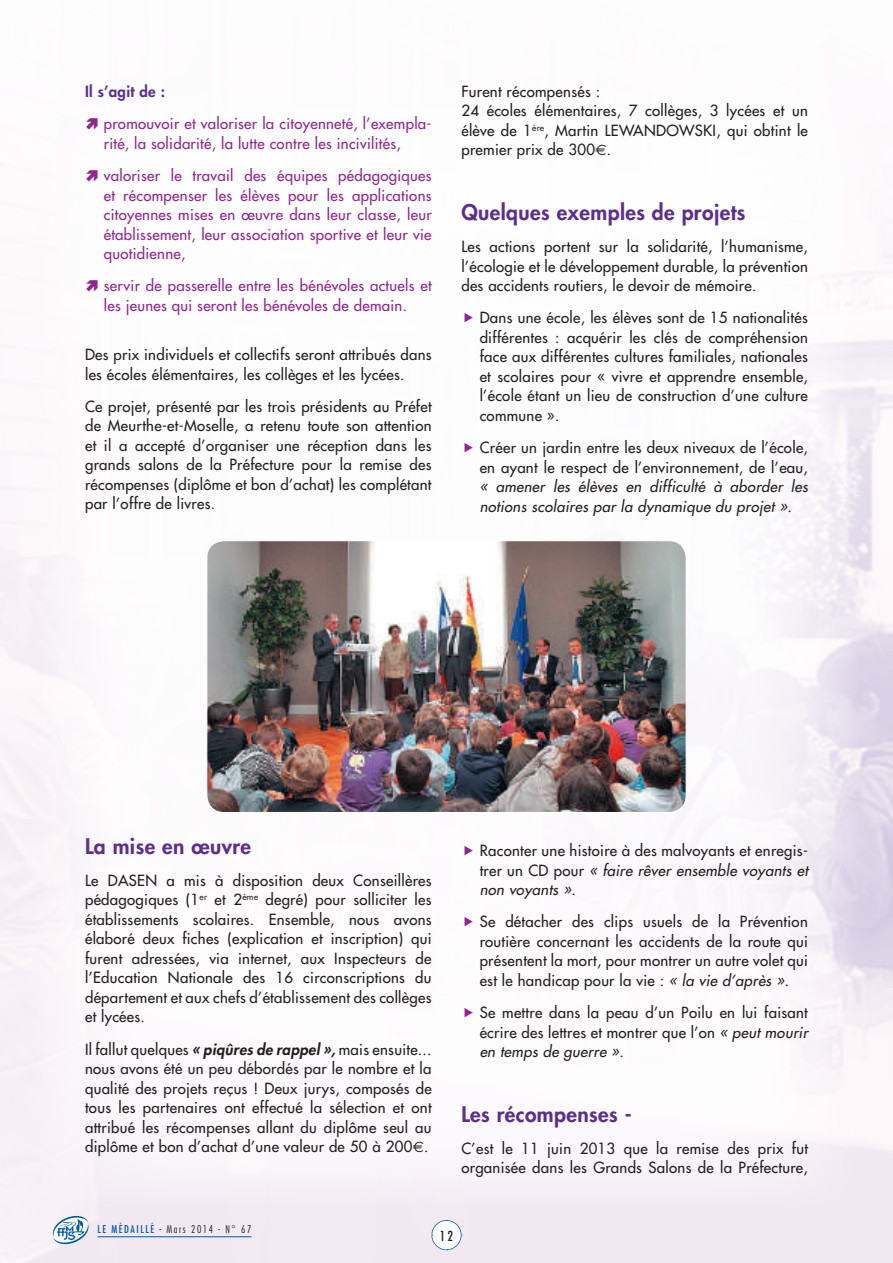
<style>
.page{position:relative;width:893px;height:1263px;background:#fff}
.page>*{position:absolute;margin:0;border:0;box-sizing:border-box;transform-origin:0 0}
.t1{font:800 21px "Futura";letter-spacing:.02em;color:#5b2e91}
.t2{font:15px/19.5px "Futura";letter-spacing:.02em;color:#231f20;text-align:justify}
.t3{font:15px/19.5px "Futura";letter-spacing:.02em;color:#90268f}
.t4{font:italic 15px/19.5px "Futura";letter-spacing:.02em;color:#231f20}
.t5{font:800 15px "Futura";letter-spacing:.02em;color:#5b2e91}
.t6{font:condensed 13.5px "Futura";color:#231f20}
.t7{font:300 condensed 10.5px "Futura";letter-spacing:.15em;color:#231f20}
.s1{font-family:"Euro Sans"}
.s2{font-weight:800;font-style:italic}
.s3{font-style:italic}
.s4{font-weight:400;color:#0159a3}
</style>
<div class="page">
<svg style="left:51px;top:1214px;width:39px;height:32px"></svg>
<hr style="left:97px;top:1236px;width:154px;height:1px;background:#0159a3">
<svg style="left:431px;top:1220px;width:31px;height:30px"></svg>
<img style="left:209px;top:542px;width:477px;height:270px">
<div style="left:207px;top:540px;width:479px;height:273px;border:1px solid #fff;border-radius:17px"></div>
<p class="t5" style="left:85px;top:81px;width:82px">Il s’agit de :</p>
<p class="t3" style="left:104px;top:114px;width:329px">promouvoir et valoriser la citoyenneté, l’exempla&shy;rité, la solidarité, la lutte contre les incivilités,</p>
<p class="t3" style="left:104px;top:166px;width:329px;text-align:justify">valoriser le travail des équipes pédagogiques et récompenser les élèves pour les applications citoyennes mises en œuvre dans leur classe, leur établissement, leur association sportive et leur vie quotidienne,</p>
<p class="t3" style="left:104px;top:276px;width:329px">servir de passerelle entre les bénévoles actuels et les jeunes qui seront les bénévoles de demain.</p>
<p class="t2" style="left:85px;top:345px;width:348px">Des prix individuels et collectifs seront attribués dans les écoles élémentaires, les collèges et les lycées.</p>
<p class="t2" style="left:85px;top:396px;width:348px">Ce projet, présenté par les trois présidents au Préfet de Meurthe-et-Moselle, a retenu toute son attention et il a accepté d’organiser une réception dans les grands salons de la Préfecture pour la remise des récompenses (diplôme et bon d’achat) les complétant par l’offre de livres.</p>
<p class="t2" style="left:461px;top:82px;width:348px;text-align:left">Furent récompensés :<br>24 écoles élémentaires, 7 collèges, 3 lycées et un élève de 1<sup>ère</sup>, Martin LEWANDOWSKI, qui obtint le premier prix de 300<span class="s1">€</span>.</p>
<h1 class="t1" style="left:461px;top:198px;width:286px">Quelques exemples de projets</h1>
<p class="t2" style="left:461px;top:237px;width:348px">Les actions portent sur la solidarité, l’humanisme, l’écologie et le développement durable, la prévention des accidents routiers, le devoir de mémoire.</p>
<p class="t2" style="left:480px;top:308px;width:330px">Dans une école, les élèves sont de 15 nationalités différentes : acquérir les clés de compréhension face aux différentes cultures familiales, nationales et scolaires pour « vivre et apprendre ensemble, l’école étant un lieu de construction d’une culture commune ».</p>
<p class="t2" style="left:480px;top:438px;width:330px">Créer un jardin entre les deux niveaux de l’école, en ayant le respect de l’environnement, de l’eau,</p>
<p class="t4" style="left:480px;top:477px;width:330px">« amener les élèves en difficulté à aborder les notions scolaires par la dynamique du projet ».</p>
<h1 class="t1" style="left:85px;top:832px;width:168px">La mise en œuvre</h1>
<p class="t2" style="left:85px;top:870px;width:348px">Le DASEN a mis à disposition deux Conseillères pédagogiques (1<sup>er</sup> et 2<sup>ème</sup> degré) pour solliciter les établissements scolaires. Ensemble, nous avons élaboré deux fiches (explication et inscription) qui furent adressées, via internet, aux Inspecteurs de l’Education Nationale des 16 circonscriptions du département et aux chefs d’établissement des collèges et lycées.</p>
<p class="t2" style="left:85px;top:1039px;width:348px">Il fallut quelques <span class="s2">« piqûres de rappel »,</span> mais ensuite... nous avons été un peu débordés par le nombre et la qualité des projets reçus ! Deux jurys, composés de tous les partenaires ont effectué la sélection et ont attribué les récompenses allant du diplôme seul au diplôme et bon d’achat d’une valeur de 50 à 200<span class="s1">€</span>.</p>
<p class="t2" style="left:480px;top:841px;width:330px">Raconter une histoire à des malvoyants et enregis&shy;trer un CD pour <span class="s3">« faire rêver ensemble voyants et non voyants ».</span></p>
<p class="t2" style="left:480px;top:912px;width:330px">Se détacher des clips usuels de la Prévention routière concernant les accidents de la route qui présentent la mort, pour montrer un autre volet qui est le handicap pour la vie : <span class="s3">« la vie d’après ».</span></p>
<p class="t2" style="left:480px;top:1003px;width:330px">Se mettre dans la peau d’un Poilu en lui faisant écrire des lettres et montrer que l’on <span class="s3">« peut mourir en temps de guerre ».</span></p>
<h1 class="t1" style="left:461px;top:1100px;width:172px">Les récompenses -</h1>
<p class="t2" style="left:461px;top:1138px;width:348px">C’est le 11 juin 2013 que la remise des prix fut organisée dans les Grands Salons de la Préfecture,</p>
<p class="t7" style="left:97px;top:1223px;width:155px"><span class="s4">LE MÉDAILLÉ</span> - Mars 2014 - N° 67</p>
<p class="t6" style="left:440px;top:1227px;width:15px">12</p>
</div>
